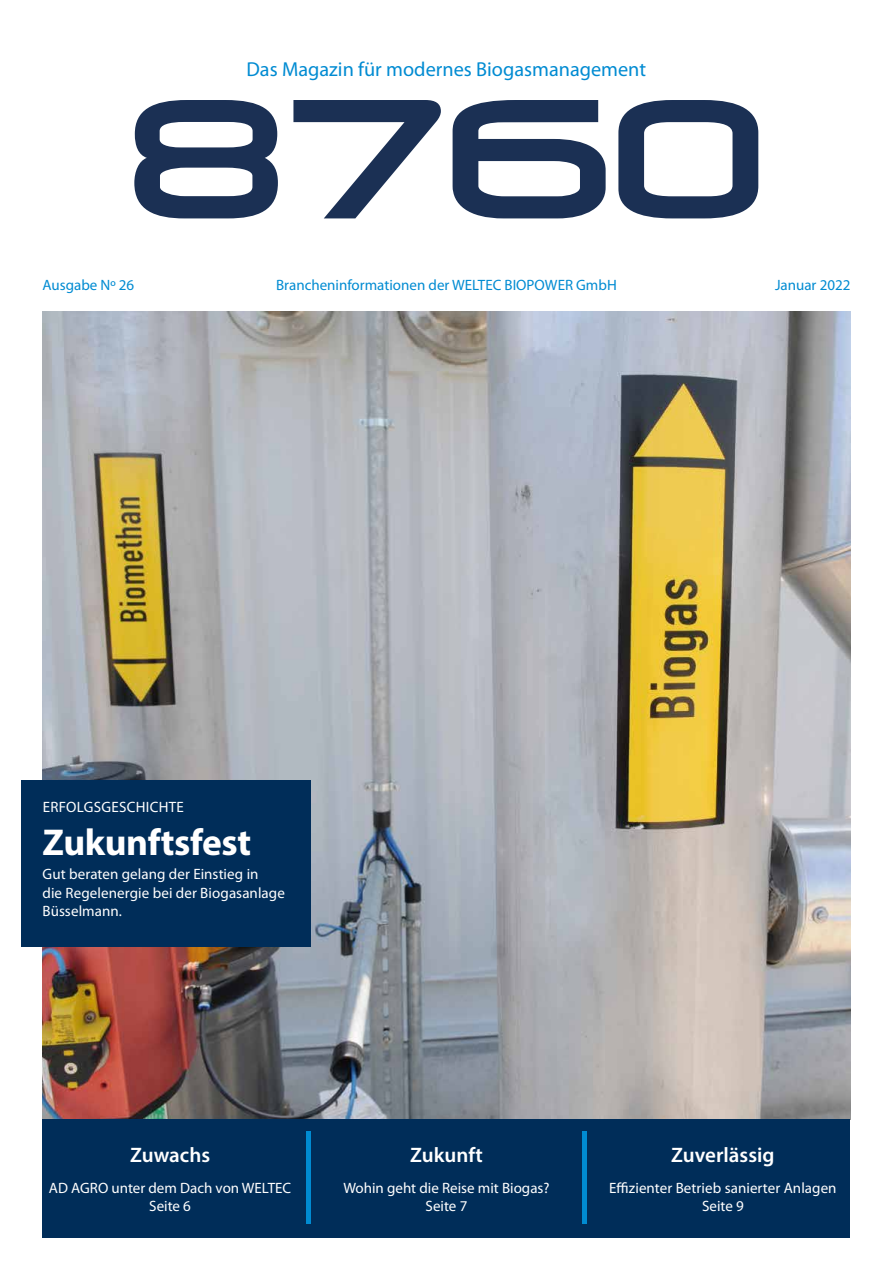
<style>
.page{position:relative;width:893px;height:1263px;background:#fff}
.page>*{position:absolute;margin:0;border:0;box-sizing:border-box;transform-origin:0 0}
.t1{font:700 37.5px "Myriad Pro";letter-spacing:-.01em;color:#fff}
.t2{font:600 21px "Myriad Pro";color:#fff}
.t3{font:20.25px "Myriad Pro";color:#008bd2}
.t4{font:15px/18.5px "Myriad Pro";letter-spacing:.005em;color:#fff;text-align:center}
.t5{font:15px "Myriad Pro";color:#008bd2}
</style>
<div class="page">
<img style="left:43px;top:311px;width:807px;height:808px">
<div style="left:43px;top:1119px;width:807px;height:118px;background:#002d59"></div>
<hr style="left:306px;top:1131px;width:4px;height:93px;background:#008bd2">
<hr style="left:583px;top:1131px;width:4px;height:93px;background:#008bd2">
<div style="left:21px;top:781px;width:289px;height:166px;background:#002d59"></div>
<svg style="left:134px;top:100px;width:144px;height:118px"></svg>
<svg style="left:293px;top:100px;width:148px;height:118px"></svg>
<svg style="left:453px;top:100px;width:153px;height:118px"></svg>
<svg style="left:618px;top:100px;width:140px;height:118px"></svg>
<h3 class="t3" style="left:246px;top:57px;width:401px">Das Magazin für modernes Biogasmanagement</h3>
<p class="t5" style="left:43px;top:276px;width:93px">Ausgabe No 26</p>
<p class="t5" style="left:276px;top:276px;width:342px">Brancheninformationen der WELTEC BIOPOWER GmbH</p>
<p class="t5" style="left:775px;top:276px;width:77px">Januar 2022</p>
<p class="t4" style="left:43px;top:797px;width:143px">ERFOLGSGESCHICHTE</p>
<h1 class="t1" style="left:43px;top:817px;width:210px">Zukunftsfest</h1>
<p class="t4" style="left:43px;top:865px;width:244px;text-align:left">Gut beraten gelang der Einstieg in<br>die Regelenergie bei der Biogasanlage<br>Büsselmann.</p>
<h2 class="t2" style="left:130px;top:1142px;width:82px">Zuwachs</h2>
<p class="t4" style="left:49px;top:1178px;width:244px">AD AGRO unter dem Dach von WELTEC<br>Seite 6</p>
<h2 class="t2" style="left:410px;top:1142px;width:74px">Zukunft</h2>
<p class="t4" style="left:343px;top:1178px;width:208px">Wohin geht die Reise mit Biogas?<br>Seite 7</p>
<h2 class="t2" style="left:671px;top:1142px;width:105px">Zuverlässig</h2>
<p class="t4" style="left:609px;top:1178px;width:229px">Effizienter Betrieb sanierter Anlagen<br>Seite 9</p>
</div>
